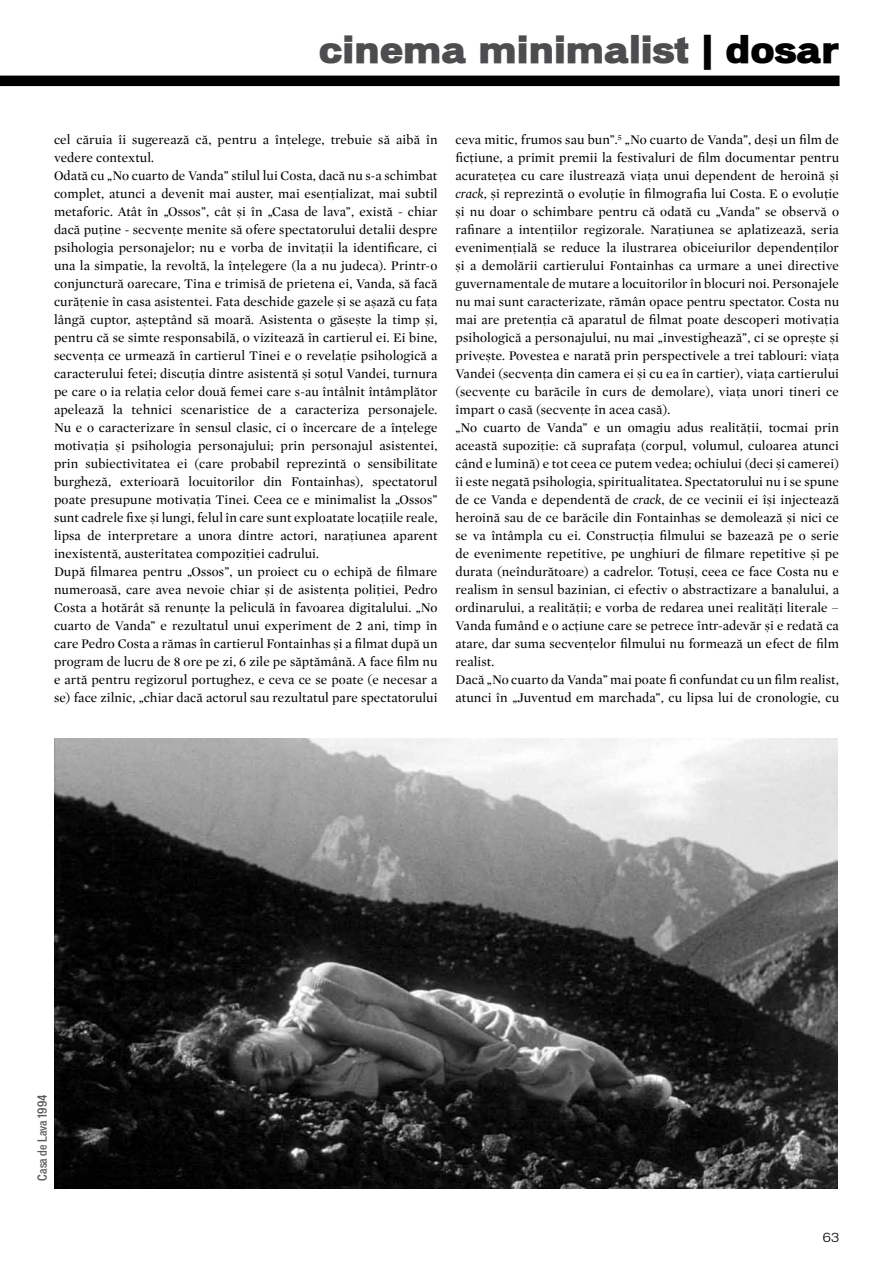
<style>
.page{position:relative;width:893px;height:1263px;background:#fff}
.page>*{position:absolute;margin:0;border:0;box-sizing:border-box;transform-origin:0 0}
.t1{font:900 36px "Vonnes";color:#4d4d4f}
.t2{font:13.5px/18px "Mercury Display";letter-spacing:.01em;color:#000}
.t3{font:500 condensed 12px "Vonnes";color:#58595b}
.t4{font:100 12px "Vonnes";color:#000}
.s1{color:#000}
.s2{font-style:italic}
</style>
<div class="page">
<img style="left:55px;top:738px;width:783px;height:450px">
<div style="left:0;top:76px;width:839px;height:10px;background:#000"></div>
<h1 class="t1" style="left:319px;top:28px;width:522px">cinema minimalist <span class="s1">| dosar</span></h1>
<p class="t2" style="left:54px;top:131px;width:385px">cel căruia îi sugerează că, pentru a înţelege, trebuie să aibă în vedere contextul.<br>Odată cu „No cuarto de Vanda” stilul lui Costa, dacă nu s-a schimbat complet, atunci a devenit mai auster, mai esenţializat, mai subtil metaforic. Atât în „Ossos”, cât şi în „Casa de lava”, există - chiar dacă puţine - secvenţe menite să ofere spectatorului detalii despre psihologia personajelor; nu e vorba de invitaţii la identificare, ci una la simpatie, la revoltă, la înţelegere (la a nu judeca). Printr-o conjunctură oarecare, Tina e trimisă de prietena ei, Vanda, să facă curăţenie în casa asistentei. Fata deschide gazele şi se aşază cu faţa lângă cuptor, aşteptând să moară. Asistenta o găseşte la timp şi, pentru că se simte responsabilă, o vizitează în cartierul ei. Ei bine, secvenţa ce urmează în cartierul Tinei e o revelaţie psihologică a caracterului fetei; discuţia dintre asistentă şi soţul Vandei, turnura pe care o ia relaţia celor două femei care s-au întâlnit întâmplător apelează la tehnici scenaristice de a caracteriza personajele.<br>Nu e o caracterizare în sensul clasic, ci o încercare de a înţelege motivaţia şi psihologia personajului; prin personajul asistentei, prin subiectivitatea ei (care probabil reprezintă o sensibilitate burgheză, exterioară locuitorilor din Fontainhas), spectatorul poate presupune motivaţia Tinei. Ceea ce e minimalist la „Ossos” sunt cadrele fixe şi lungi, felul în care sunt exploatate locaţiile reale, lipsa de interpretare a unora dintre actori, naraţiunea aparent inexistentă, austeritatea compoziţiei cadrului.<br>După filmarea pentru „Ossos”, un proiect cu o echipă de filmare numeroasă, care avea nevoie chiar şi de asistenţa poliţiei, Pedro Costa a hotărât să renunţe la peliculă în favoarea digitalului. „No cuarto de Vanda” e rezultatul unui experiment de 2 ani, timp în care Pedro Costa a rămas în cartierul Fontainhas şi a filmat după un program de lucru de 8 ore pe zi, 6 zile pe săptămână. A face film nu e artă pentru regizorul portughez, e ceva ce se poate (e necesar a se) face zilnic, „chiar dacă actorul sau rezultatul pare spectatorului</p>
<p class="t2" style="left:455px;top:131px;width:385px">ceva mitic, frumos sau bun”.<sup>5</sup> „No cuarto de Vanda”, deşi un film de ficţiune, a primit premii la festivaluri de film documentar pentru acurateţea cu care ilustrează viaţa unui dependent de heroină şi <span class="s2">crack</span>, şi reprezintă o evoluţie în filmografia lui Costa. E o evoluţie şi nu doar o schimbare pentru că odată cu „Vanda” se observă o rafinare a intenţiilor regizorale. Naraţiunea se aplatizează, seria evenimenţială se reduce la ilustrarea obiceiurilor dependenţilor şi a demolării cartierului Fontainhas ca urmare a unei directive guvernamentale de mutare a locuitorilor în blocuri noi. Personajele nu mai sunt caracterizate, rămân opace pentru spectator. Costa nu mai are pretenţia că aparatul de filmat poate descoperi motivaţia psihologică a personajului, nu mai „investighează”, ci se opreşte şi priveşte. Povestea e narată prin perspectivele a trei tablouri: viaţa Vandei (secvenţa din camera ei şi cu ea în cartier), viaţa cartierului (secvenţe cu barăcile în curs de demolare), viaţa unori tineri ce împart o casă (secvenţe în acea casă).<br>„No cuarto de Vanda” e un omagiu adus realităţii, tocmai prin această supoziţie: că suprafaţa (corpul, volumul, culoarea atunci când e lumină) e tot ceea ce putem vedea; ochiului (deci şi camerei) îi este negată psihologia, spiritualitatea. Spectatorului nu i se spune de ce Vanda e dependentă de <span class="s2">crack</span>, de ce vecinii ei îşi injectează heroină sau de ce barăcile din Fontainhas se demolează şi nici ce se va întâmpla cu ei. Construcţia filmului se bazează pe o serie de evenimente repetitive, pe unghiuri de filmare repetitive şi pe durata (neîndurătoare) a cadrelor. Totuşi, ceea ce face Costa nu e realism în sensul bazinian, ci efectiv o abstractizare a banalului, a ordinarului, a realităţii; e vorba de redarea unei realităţi literale – Vanda fumând e o acţiune care se petrece într-adevăr şi e redată ca atare, dar suma secvenţelor filmului nu formează un efect de film realist.<br>Dacă „No cuarto da Vanda” mai poate fi confundat cu un film realist, atunci în „Juventud em marchada”, cu lipsa lui de cronologie, cu</p>
<p class="t3" style="left:36px;top:1181px;width:88px;rotate:-90deg">Casa de Lava 1994</p>
<p class="t4" style="left:823px;top:1231px;width:18px">63</p>
</div>
